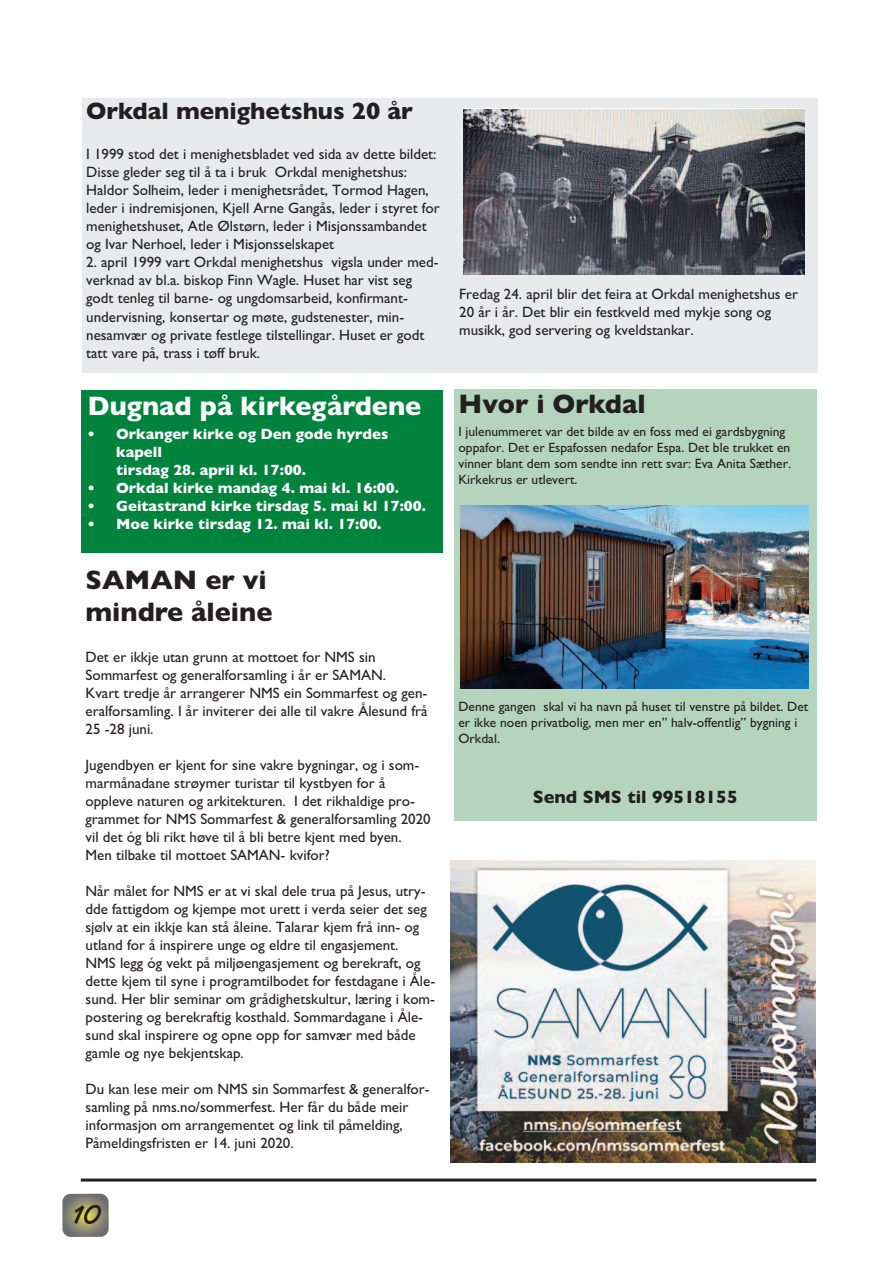
<style>
.page{position:relative;width:893px;height:1263px;background:#fff}
.page>*{position:absolute;margin:0;border:0;box-sizing:border-box;transform-origin:0 0}
.t1{font:700 27px/32.4px "Gill Sans";color:#231f20}
.t2{font:700 27px "Gill Sans";color:#fff}
.t3{font:700 27px "Van Dijk LT";color:#231f20}
.t4{font:700 24px "Gill Sans";color:#231f20}
.t5{font:700 18px "Gill Sans";color:#231f20}
.t6{font:15px/18px "Gill Sans";color:#231f20}
.t7{font:700 15px/18px "Gill Sans";color:#fff}
.t8{font:13.5px/16.2px "Gill Sans";color:#231f20}
</style>
<div class="page">
<hr style="left:81px;top:1178px;width:735px;height:3px;background:#231f20">
<img style="left:62px;top:1194px;width:47px;height:43px">
<div style="left:82px;top:98px;width:735px;height:275px;background:#e9eaeb"></div>
<div style="left:81px;top:390px;width:362px;height:163px;background:#00843d"></div>
<img style="left:463px;top:109px;width:342px;height:166px">
<div style="left:454px;top:389px;width:362px;height:432px;background:#b4d4bd"></div>
<img style="left:461px;top:505px;width:348px;height:183px">
<img style="left:451px;top:860px;width:365px;height:302px">
<h2 class="t4" style="left:86px;top:97px;width:328px">Orkdal menighetshus 20 år</h2>
<p class="t6" style="left:86px;top:145px;width:355px">I 1999 stod det i menighetsbladet ved sida av dette bildet:<br>Disse gleder seg til å ta i bruk Orkdal menighetshus:<br>Haldor Solheim, leder i menighetsrådet, Tormod Hagen, leder i indremisjonen, Kjell Arne Gangås, leder i styret for menighetshuset, Atle Ølstørn, leder i Misjonssambandet og Ivar Nerhoel, leder i Misjonsselskapet</p>
<p class="t6" style="left:86px;top:253px;width:354px">2. april 1999 vart Orkdal menighetshus vigsla under med&shy;verknad av bl.a. biskop Finn Wagle. Huset har vist seg godt tenleg til barne- og ungdomsarbeid, konfirmant&shy;undervisning, konsertar og møte, gudstenester, min&shy;nesamvær og private festlege tilstellingar. Huset er godt tatt vare på, trass i tøff bruk.</p>
<h1 class="t2" style="left:87px;top:390px;width:335px">Dugnad på kirkegårdene</h1>
<p class="t7" style="left:116px;top:425px;width:274px;text-indent:-29px">• Orkanger kirke og Den gode hyrdes kapell<br>tirsdag 28. april kl. 17:00.</p>
<p class="t7" style="left:87px;top:479px;width:313px">• Orkdal kirke mandag 4. mai kl. 16:00.</p>
<p class="t7" style="left:87px;top:497px;width:340px">• Geitastrand kirke tirsdag 5. mai kl 17:00.</p>
<p class="t7" style="left:87px;top:515px;width:296px">• Moe kirke tirsdag 12. mai kl. 17:00.</p>
<h1 class="t1" style="left:86px;top:563px;width:188px">SAMAN er vi mindre åleine</h1>
<p class="t6" style="left:86px;top:647px;width:343px">Det er ikkje utan grunn at mottoet for NMS sin Sommarfest og generalforsamling i år er SAMAN.<br>Kvart tredje år arrangerer NMS ein Sommarfest og gen&shy;eralforsamling. I år inviterer dei alle til vakre Ålesund frå 25 -28 juni.</p>
<p class="t6" style="left:86px;top:755px;width:347px">Jugendbyen er kjent for sine vakre bygningar, og i som&shy;marmånadane strøymer turistar til kystbyen for å oppleve naturen og arkitekturen. I det rikhaldige pro&shy;grammet for NMS Sommarfest &amp; generalforsamling 2020 vil det óg bli rikt høve til å bli betre kjent med byen.<br>Men tilbake til mottoet SAMAN- kvifor?</p>
<p class="t6" style="left:86px;top:881px;width:351px">Når målet for NMS er at vi skal dele trua på Jesus, utry&shy;dde fattigdom og kjempe mot urett i verda seier det seg sjølv at ein ikkje kan stå åleine. Talarar kjem frå inn- og utland for å inspirere unge og eldre til engasjement.<br>NMS legg óg vekt på miljøengasjement og berekraft, og dette kjem til syne i programtilbodet for festdagane i Åle&shy;sund. Her blir seminar om grådighetskultur, læring i kom&shy;postering og berekraftig kosthald. Sommardagane i Åle&shy;sund skal inspirere og opne opp for samvær med både gamle og nye bekjentskap.</p>
<p class="t6" style="left:86px;top:1079px;width:345px">Du kan lese meir om NMS sin Sommarfest &amp; generalfor&shy;samling på nms.no/sommerfest. Her får du både meir informasjon om arrangementet og link til påmelding, Påmeldingsfristen er 14. juni 2020.</p>
<p class="t6" style="left:459px;top:285px;width:340px">Fredag 24. april blir det feira at Orkdal menighetshus er<br>20 år i år. Det blir ein festkveld med mykje song og musikk, god servering og kveldstankar.</p>
<h1 class="t1" style="left:458px;top:387px;width:189px">Hvor i Orkdal</h1>
<p class="t8" style="left:458px;top:423px;width:334px">I julenummeret var det bilde av en foss med ei gardsbygning oppafor. Det er Espafossen nedafor Espa. Det ble trukket en vinner blant dem som sendte inn rett svar: Eva Anita Sæther.<br>Kirkekrus er utlevert.</p>
<p class="t8" style="left:458px;top:698px;width:351px">Denne gangen skal vi ha navn på huset til venstre på bildet. Det er ikke noen privatbolig, men mer en” halv-offentlig” bygning i<br>Orkdal.</p>
<p class="t5" style="left:533px;top:786px;width:206px">Send SMS til 99518155</p>
<h1 class="t3" style="left:73px;top:1197px;width:30px">10</h1>
</div>
